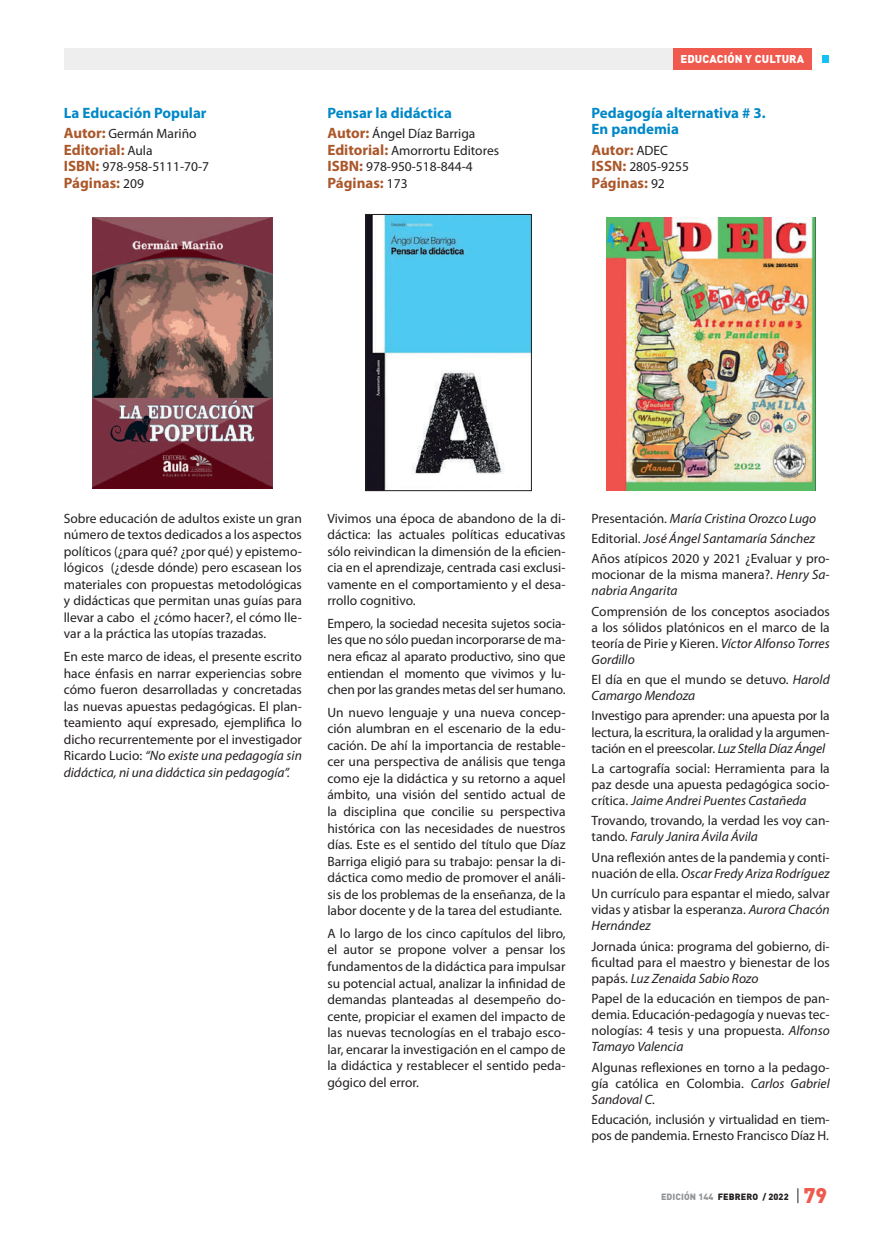
<style>
.page{position:relative;width:893px;height:1234px;background:#fff}
.page>*{position:absolute;margin:0;border:0;box-sizing:border-box;transform-origin:0 0}
.t1{font:900 21px "DIN";color:#f0594d}
.t2{font:700 15px/16.5px "Myriad Pro";color:#0088c7}
.t3{font:700 15px "Myriad Pro";color:#ab572a}
.t4{font:13.5px/16.5px "Myriad Pro";color:#231f20;text-align:justify}
.t5{font:900 11.25px "DIN";letter-spacing:.01em;color:#fff}
.t6{font:900 9px "DIN";letter-spacing:.01em;color:#231f20}
.s1{font-weight:700;font-size:15px;color:#ab572a}
.s2{font-weight:400;font-size:13.5px;color:#231f20}
.s3{font-style:italic}
.s4{color:#939598}
</style>
<div class="page">
<svg style="left:797px;top:1188px;width:1px;height:14px"></svg>
<div style="left:822px;top:55px;width:7px;height:8px;background:#15c0f2"></div>
<div style="left:64px;top:48px;width:740px;height:21px;background:#eeeeef"></div>
<div style="left:673px;top:48px;width:138px;height:21px;background:#f0594d"></div>
<img style="left:93px;top:217px;width:180px;height:271px">
<img style="left:606px;top:217px;width:210px;height:273px">
<img style="left:367px;top:216px;width:163px;height:273px">
<div style="left:365px;top:214px;width:167px;height:277px;border:1px solid #231f20"></div>
<p class="t2" style="left:64px;top:104px;width:144px">La Educación Popular</p>
<p class="t4" style="left:64px;top:125px;width:134px"><span class="s1">Autor:</span> Germán Mariño</p>
<p class="t3" style="left:64px;top:140px;width:90px">Editorial: <span class="s2">Aula</span></p>
<p class="t4" style="left:64px;top:158px;width:147px"><span class="s1">ISBN:</span> 978-958-5111-70-7</p>
<p class="t3" style="left:64px;top:173px;width:82px">Páginas: <span class="s2">209</span></p>
<p class="t2" style="left:327px;top:104px;width:126px">Pensar la didáctica</p>
<p class="t4" style="left:327px;top:125px;width:173px;text-align:left"><span class="s1">Autor:</span> Ángel Díaz Barriga<br><span class="s1">Editorial:</span> Amorrortu Editores<br><span class="s1">ISBN:</span> 978-950-518-844-4</p>
<p class="t3" style="left:327px;top:173px;width:82px">Páginas: <span class="s2">173</span></p>
<p class="t5" style="left:681px;top:51px;width:125px">EDUCACIÓN Y CULTURA</p>
<p class="t2" style="left:592px;top:104px;width:176px">Pedagogía alternativa # 3.<br>En pandemia</p>
<p class="t3" style="left:592px;top:140px;width:78px">Autor: <span class="s2">ADEC</span></p>
<p class="t4" style="left:592px;top:158px;width:99px"><span class="s1">ISSN:</span> 2805-9255</p>
<p class="t3" style="left:592px;top:173px;width:75px">Páginas: <span class="s2">92</span></p>
<p class="t4" style="left:64px;top:509px;width:240px">Sobre educación de adultos existe un gran número de textos dedicados a los aspectos políticos (¿para qué? ¿por qué) y epistemo&shy;lógicos (¿desde dónde) pero escasean los materiales con propuestas metodológicas y didácticas que permitan unas guías para llevar a cabo el ¿cómo hacer?, el cómo lle&shy;var a la práctica las utopías trazadas.</p>
<p class="t4" style="left:64px;top:648px;width:240px">En este marco de ideas, el presente escrito hace énfasis en narrar experiencias sobre cómo fueron desarrolladas y concretadas las nuevas apuestas pedagógicas. El plan&shy;teamiento aquí expresado, ejemplifica lo dicho recurrentemente por el investigador Ricardo Lucio: <span class="s3">“No existe una pedagogía sin didáctica, ni una didáctica sin pedagogía”.</span></p>
<p class="t4" style="left:327px;top:509px;width:240px">Vivimos una época de abandono de la di&shy;dáctica: las actuales políticas educativas sólo reivindican la dimensión de la eficien&shy;cia en el aprendizaje, centrada casi exclusi&shy;vamente en el comportamiento y el desa&shy;rrollo cognitivo.</p>
<p class="t4" style="left:327px;top:615px;width:240px">Empero, la sociedad necesita sujetos socia&shy;les que no sólo puedan incorporarse de ma&shy;nera eficaz al aparato productivo, sino que entiendan el momento que vivimos y lu&shy;chen por las grandes metas del ser humano.</p>
<p class="t4" style="left:327px;top:703px;width:240px">Un nuevo lenguaje y una nueva concep&shy;ción alumbran en el escenario de la edu&shy;cación. De ahí la importancia de restable&shy;cer una perspectiva de análisis que tenga como eje la didáctica y su retorno a aquel ámbito, una visión del sentido actual de la disciplina que concilie su perspectiva histórica con las necesidades de nuestros días. Este es el sentido del título que Díaz Barriga eligió para su trabajo: pensar la di&shy;dáctica como medio de promover el análi&shy;sis de los problemas de la enseñanza, de la labor docente y de la tarea del estudiante.</p>
<p class="t4" style="left:327px;top:924px;width:240px">A lo largo de los cinco capítulos del libro, el autor se propone volver a pensar los fundamentos de la didáctica para impulsar su potencial actual, analizar la infinidad de demandas planteadas al desempeño do&shy;cente, propiciar el examen del impacto de las nuevas tecnologías en el trabajo esco&shy;lar, encarar la investigación en el campo de la didáctica y restablecer el sentido peda&shy;gógico del error.</p>
<p class="t4" style="left:592px;top:507px;width:240px;line-height:20.2px;text-align:left">Presentación. <span class="s3">María Cristina Orozco Lugo<br></span>Editorial. <span class="s3">José Ángel Santamaría Sánchez<br></span>Años atípicos 2020 y 2021 ¿Evaluar y pro-</p>
<p class="t4" style="left:592px;top:566px;width:240px;line-height:16px">mocionar de la misma manera?. <span class="s3">Henry Sa&shy;nabria Angarita</span></p>
<p class="t4" style="left:592px;top:602px;width:240px;line-height:16px">Comprensión de los conceptos asociados a los sólidos platónicos en el marco de la teoría de Pirie y Kieren. <span class="s3">Víctor Alfonso Torres Gordillo</span></p>
<p class="t4" style="left:592px;top:671px;width:240px;line-height:16px">El día en que el mundo se detuvo. <span class="s3">Harold<br>Camargo Mendoza</span></p>
<p class="t4" style="left:592px;top:707px;width:240px;line-height:16px">Investigo para aprender: una apuesta por la lectura, la escritura, la oralidad y la argumen&shy;tación en el preescolar. <span class="s3">Luz Stella Díaz Ángel</span></p>
<p class="t4" style="left:592px;top:760px;width:240px;line-height:16px">La cartografía social: Herramienta para la paz desde una apuesta pedagógica socio&shy;crítica. <span class="s3">Jaime Andrei Puentes Castañeda</span></p>
<p class="t4" style="left:592px;top:812px;width:240px;line-height:16px">Trovando, trovando, la verdad les voy can&shy;tando. <span class="s3">Faruly Janira Ávila Ávila</span></p>
<p class="t4" style="left:592px;top:848px;width:240px;line-height:16px">Una reflexión antes de la pandemia y conti&shy;nuación de ella. <span class="s3">Oscar Fredy Ariza Rodríguez</span></p>
<p class="t4" style="left:592px;top:885px;width:240px;line-height:16px">Un currículo para espantar el miedo, salvar vidas y atisbar la esperanza. <span class="s3">Aurora Chacón Hernández</span></p>
<p class="t4" style="left:592px;top:937px;width:240px;line-height:16px">Jornada única: programa del gobierno, di&shy;ficultad para el maestro y bienestar de los papás. <span class="s3">Luz Zenaida Sabio Rozo</span></p>
<p class="t4" style="left:592px;top:989px;width:240px;line-height:16px">Papel de la educación en tiempos de pan&shy;demia. Educación-pedagogía y nuevas tec&shy;nologías: 4 tesis y una propuesta. <span class="s3">Alfonso Tamayo Valencia</span></p>
<p class="t4" style="left:592px;top:1058px;width:240px;line-height:16px">Algunas reflexiones en torno a la pedago&shy;gía católica en Colombia. <span class="s3">Carlos Gabriel Sandoval C.</span></p>
<p class="t4" style="left:592px;top:1110px;width:240px;line-height:16px">Educación, inclusión y virtualidad en tiem&shy;pos de pandemia. Ernesto Francisco Díaz H.</p>
<p class="t6" style="left:661px;top:1190px;width:129px"><span class="s4">EDICIÓN 144</span> FEBRERO / 2022</p>
<h1 class="t1" style="left:804px;top:1180px;width:25px">79</h1>
</div>
